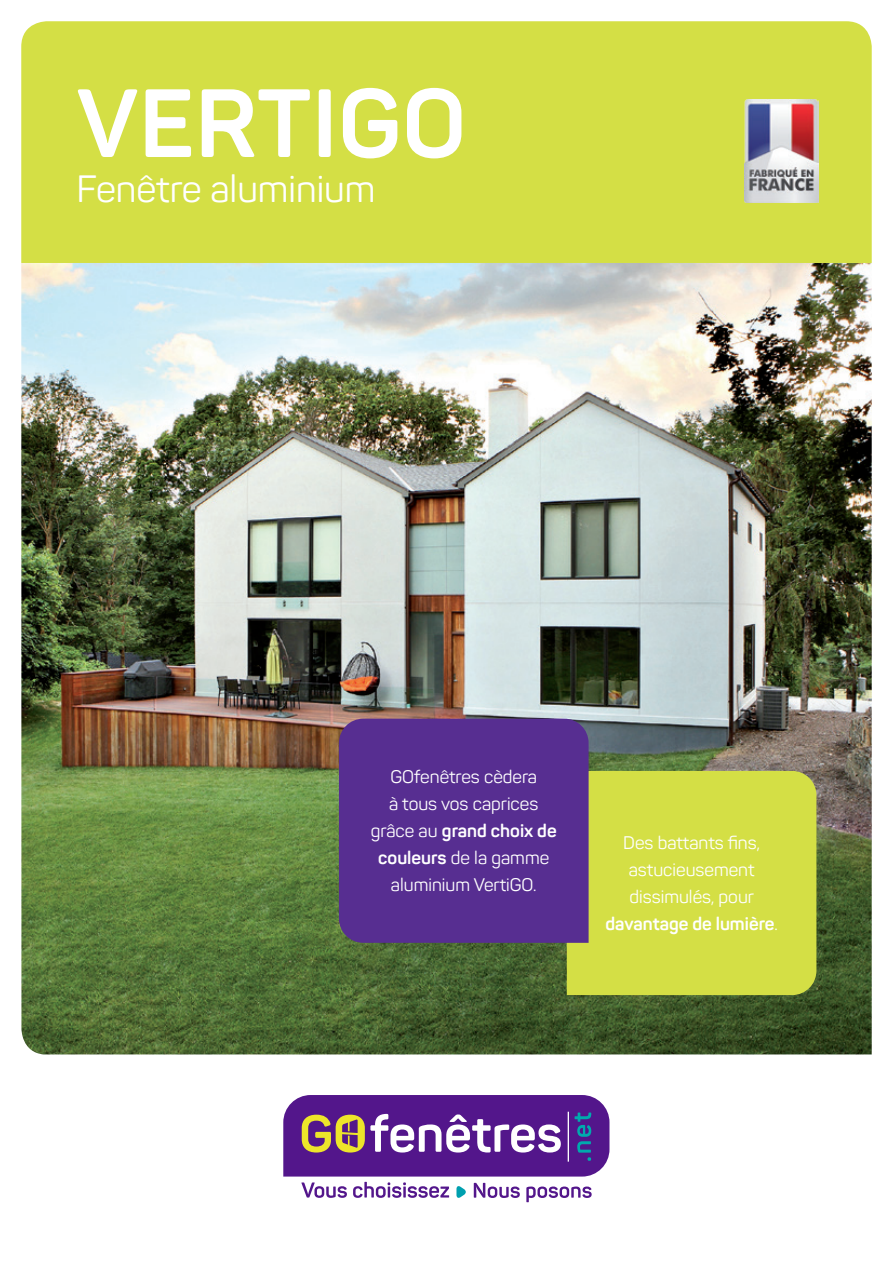
<style>
.page{position:relative;width:893px;height:1263px;background:#fff}
.page>*{position:absolute;margin:0;border:0;box-sizing:border-box;transform-origin:0 0}
.t1{font:700 95.4px "Panton";letter-spacing:.01em;color:#fff}
.t2{font:37.5px "Panton";color:#fff}
.t3{font:18px/27px "Panton";color:#fff;text-align:center}
.s1{font-weight:700}
</style>
<div class="page">
<img style="left:21px;top:263px;width:851px;height:791px">
<div style="left:567px;top:771px;width:249px;height:224px;background:#d4df45"></div>
<div style="left:339px;top:719px;width:250px;height:224px;background:#572e91"></div>
<div style="left:21px;top:21px;width:851px;height:242px;background:#d4df45"></div>
<img style="left:745px;top:100px;width:73px;height:102px">
<svg style="left:474px;top:1183px;width:46px;height:15px"></svg>
<svg style="left:526px;top:1186px;width:66px;height:16px"></svg>
<svg style="left:456px;top:1186px;width:10px;height:12px"></svg>
<svg style="left:283px;top:1095px;width:326px;height:81px"></svg>
<svg style="left:301px;top:1182px;width:46px;height:16px"></svg>
<svg style="left:353px;top:1182px;width:96px;height:16px"></svg>
<p class="t1" style="left:77px;top:64px;width:391px">VERTIGO</p>
<p class="t2" style="left:77px;top:166px;width:300px">Fenêtre aluminium</p>
<p class="t3" style="left:390px;top:763px;width:148px">GOfenêtres cèdera</p>
<p class="t3" style="left:371px;top:790px;width:187px">à tous vos caprices grâce au <span class="s1">grand choix de couleurs</span> de la gamme aluminium VertiGO.</p>
<p class="t3" style="left:605px;top:829px;width:174px">Des battants fins, astucieusement dissimulés, pour <span class="s1">davantage de lumière</span>.</p>
</div>
